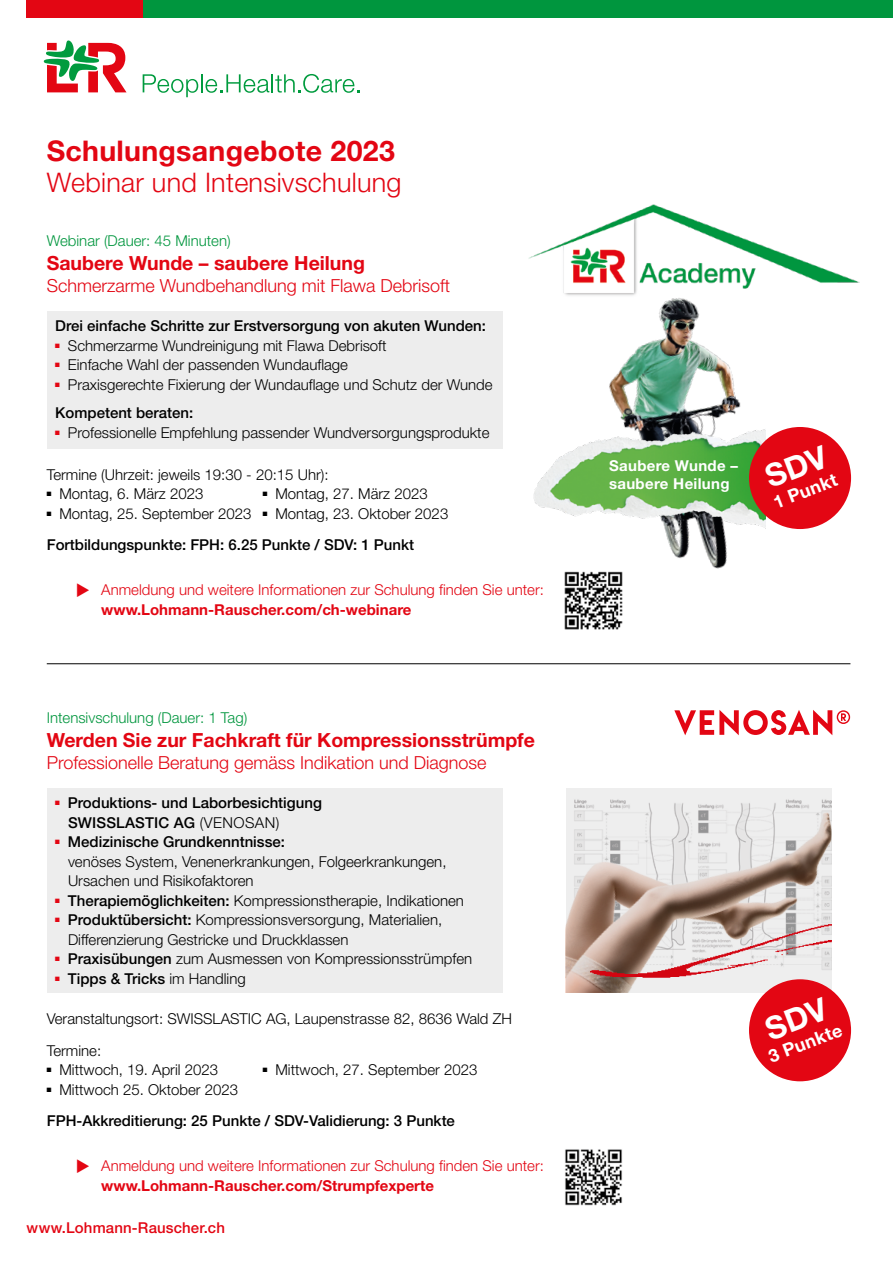
<style>
.page{position:relative;width:893px;height:1263px;background:#fff}
.page>*{position:absolute;margin:0;border:0;box-sizing:border-box;transform-origin:0 0}
.t1{font:700 28.5px "Helvetica Neue LT Pro";letter-spacing:.01em;color:#e30613}
.t2{font:300 27px "Helvetica Neue LT Pro";letter-spacing:.01em;color:#e30613}
.t3{font:700 19.5px "Helvetica Neue LT Pro";color:#e30613}
.t4{font:300 18px "Helvetica Neue LT Pro";color:#e30613}
.t5{font:700 18px "Helvetica Neue LT Pro";color:#fff}
.t6{font:300 15px/19.5px "Helvetica Neue LT Pro";color:#000}
.t7{font:500 15px/19.5px "Helvetica Neue LT Pro";color:#000}
.t8{font:300 15px "Helvetica Neue LT Pro";color:#e30613}
.t9{font:700 15px "Helvetica Neue LT Pro";color:#e30613}
.t10{font:300 15px "Helvetica Neue LT Pro";color:#00963e}
.t11{font:700 15px/18px "Helvetica Neue LT Pro";letter-spacing:.02em;color:#fff}
.t12{font:500 15px "Helvetica Neue LT Pro";letter-spacing:.01em;color:#e30613}
.t13{font:6px "Monotype Sorts";color:#e30613}
.t14{font:6px "Monotype Sorts";color:#000}
.s1{font-weight:300}
.s2{font-weight:500}
</style>
<div class="page">
<img style="left:609px;top:299px;width:184px;height:270px">
<img style="left:528px;top:204px;width:332px;height:95px">
<div style="left:139px;top:0;width:754px;height:17px;background:#00963e"></div>
<div style="left:27px;top:0;width:116px;height:17px;background:#e30613"></div>
<svg style="left:44px;top:40px;width:83px;height:52px"></svg>
<svg style="left:143px;top:74px;width:216px;height:23px"></svg>
<div style="left:47px;top:311px;width:456px;height:138px;background:#ededed"></div>
<img style="left:533px;top:409px;width:233px;height:152px">
<hr style="left:47px;top:663px;width:803px;height:1px;background:#000">
<img style="left:564px;top:571px;width:59px;height:59px">
<div style="left:749px;top:427px;width:102px;height:102px;background:#e30613;border-radius:50%"></div>
<div style="left:47px;top:788px;width:456px;height:205px;background:#ededed"></div>
<img style="left:565px;top:1149px;width:57px;height:57px">
<svg style="left:674px;top:710px;width:176px;height:25px"></svg>
<svg style="left:566px;top:788px;width:265px;height:205px;background:#cfc3be"></svg>
<div style="left:749px;top:979px;width:102px;height:102px;background:#e30613;border-radius:50%"></div>
<h1 class="t1" style="left:47px;top:133px;width:350px">Schulungsangebote 2023</h1>
<h2 class="t2" style="left:47px;top:166px;width:356px">Webinar und Intensivschulung</h2>
<p class="t10" style="left:47px;top:231px;width:185px">Webinar (Dauer: 45 Minuten)</p>
<h3 class="t3" style="left:47px;top:251px;width:320px">Saubere Wunde – saubere Heilung</h3>
<p class="t4" style="left:47px;top:275px;width:405px">Schmerzarme Wundbehandlung mit Flawa Debrisoft</p>
<p class="t7" style="left:55px;top:316px;width:432px">Drei einfache Schritte zur Erstversorgung von akuten Wunden:</p>
<p class="t13" style="left:55px;top:343px;width:6px">N</p>
<p class="t6" style="left:68px;top:335px;width:320px">Schmerzarme Wundreinigung mit Flawa Debrisoft</p>
<p class="t13" style="left:55px;top:362px;width:6px">N</p>
<p class="t6" style="left:68px;top:355px;width:282px">Einfache Wahl der passenden Wundauflage</p>
<p class="t13" style="left:55px;top:382px;width:6px">N</p>
<p class="t6" style="left:68px;top:374px;width:426px">Praxisgerechte Fixierung der Wundauflage und Schutz der Wunde</p>
<p class="t7" style="left:55px;top:403px;width:140px">Kompetent beraten:</p>
<p class="t13" style="left:55px;top:430px;width:6px">N</p>
<p class="t6" style="left:68px;top:422px;width:423px">Professionelle Empfehlung passender Wundversorgungsprodukte</p>
<p class="t6" style="left:47px;top:464px;width:283px">Termine (Uhrzeit: jeweils 19:30 - 20:15 Uhr):</p>
<p class="t14" style="left:47px;top:491px;width:6px">N</p>
<p class="t6" style="left:59px;top:484px;width:145px">Montag, 6. März 2023</p>
<p class="t14" style="left:263px;top:491px;width:6px">N</p>
<p class="t6" style="left:275px;top:484px;width:154px">Montag, 27. März 2023</p>
<p class="t14" style="left:47px;top:511px;width:6px">N</p>
<p class="t6" style="left:59px;top:503px;width:194px">Montag, 25. September 2023</p>
<p class="t14" style="left:263px;top:511px;width:6px">N</p>
<p class="t6" style="left:275px;top:503px;width:174px">Montag, 23. Oktober 2023</p>
<p class="t7" style="left:47px;top:535px;width:369px">Fortbildungspunkte: FPH: 6.25 Punkte / SDV: 1 Punkt</p>
<p class="t8" style="left:101px;top:580px;width:444px">Anmeldung und weitere Informationen zur Schulung finden Sie unter:</p>
<p class="t9" style="left:101px;top:600px;width:312px">www.Lohmann-Rauscher.com/ch-webinare</p>
<p class="t10" style="left:47px;top:708px;width:202px">Intensivschulung (Dauer: 1 Tag)</p>
<h3 class="t3" style="left:47px;top:728px;width:490px">Werden Sie zur Fachkraft für Kompressionsstrümpfe</h3>
<p class="t4" style="left:47px;top:752px;width:441px">Professionelle Beratung gemäss Indikation und Diagnose</p>
<p class="t13" style="left:55px;top:800px;width:6px">N</p>
<p class="t7" style="left:68px;top:793px;width:255px">Produktions- und Laborbesichtigung<br>SWISSLASTIC AG <span class="s1">(VENOSAN)</span></p>
<p class="t13" style="left:55px;top:839px;width:6px">N</p>
<p class="t7" style="left:68px;top:832px;width:219px">Medizinische Grundkenntnisse:</p>
<p class="t6" style="left:68px;top:851px;width:380px">venöses System, Venenerkrankungen, Folgeerkrankungen,<br>Ursachen und Risikofaktoren</p>
<p class="t13" style="left:55px;top:898px;width:6px">N</p>
<p class="t6" style="left:68px;top:890px;width:397px"><span class="s2">Therapiemöglichkeiten:</span> Kompressionstherapie, Indikationen</p>
<p class="t13" style="left:55px;top:917px;width:6px">N</p>
<p class="t6" style="left:68px;top:910px;width:376px"><span class="s2">Produktübersicht:</span> Kompressionsversorgung, Materialien,<br>Differenzierung Gestricke und Druckklassen</p>
<p class="t13" style="left:55px;top:956px;width:6px">N</p>
<p class="t6" style="left:68px;top:949px;width:406px"><span class="s2">Praxisübungen</span> zum Ausmessen von Kompressionsstrümpfen</p>
<p class="t13" style="left:55px;top:976px;width:6px">N</p>
<p class="t7" style="left:68px;top:968px;width:179px">Tipps &amp; Tricks <span class="s1">im Handling</span></p>
<p class="t6" style="left:47px;top:1003px;width:467px;line-height:31.5px">Veranstaltungsort: SWISSLASTIC AG, Laupenstrasse 82, 8636 Wald ZH<br>Termine:</p>
<p class="t14" style="left:47px;top:1067px;width:6px">N</p>
<p class="t6" style="left:59px;top:1060px;width:160px">Mittwoch, 19. April 2023</p>
<p class="t14" style="left:263px;top:1067px;width:6px">N</p>
<p class="t6" style="left:275px;top:1060px;width:204px">Mittwoch, 27. September 2023</p>
<p class="t14" style="left:47px;top:1087px;width:6px">N</p>
<p class="t6" style="left:59px;top:1079px;width:180px">Mittwoch 25. Oktober 2023</p>
<p class="t7" style="left:47px;top:1111px;width:410px">FPH-Akkreditierung: 25 Punkte / SDV-Validierung: 3 Punkte</p>
<p class="t8" style="left:101px;top:1157px;width:444px">Anmeldung und weitere Informationen zur Schulung finden Sie unter:</p>
<p class="t9" style="left:101px;top:1176px;width:334px">www.Lohmann-Rauscher.com/Strumpfexperte</p>
<p class="t12" style="left:27px;top:1219px;width:200px">www.Lohmann-Rauscher.ch</p>
<p class="t11" style="left:609px;top:456px;width:130px">Saubere Wunde – saubere Heilung</p>
<p class="t5" style="left:770px;top:492px;width:68px;rotate:-21deg">1 Punkt</p>
<p class="t5" style="left:765px;top:1046px;width:79px;rotate:-21deg">3 Punkte</p>
</div>
